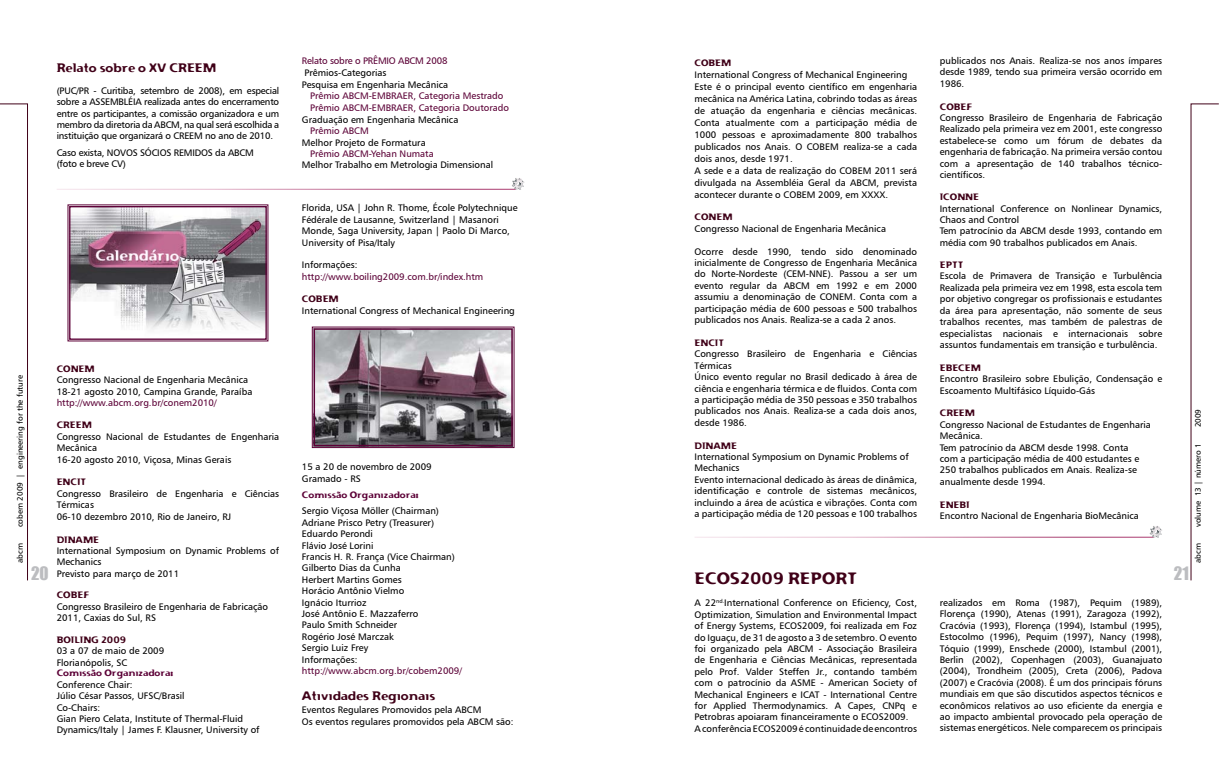
<style>
.page{position:relative;width:1219px;height:780px;background:#fff}
.page>*{position:absolute;margin:0;border:0;box-sizing:border-box;transform-origin:0 0}
.t1{font:17px "Impact";color:#bcbdc0}
.t2{font:16px "Flexure";color:#400018}
.t3{font:12px "Flexure";color:#400018}
.t4{font:9.5px/11.4px "Humanist 777 BT Roman B";color:#000}
.t5{font:9.5px/11.4px "Humanist 777 BT Roman B";color:#5c0237}
.t6{font:9.5px/11.4px "Humanist 777 BT Roman B";letter-spacing:-.02em;color:#000}
.t7{font:9.5px "Humanist 777 BT Roman B";letter-spacing:-.02em;color:#5c0237}
.t8{font:9px "Flexure";color:#400018}
.t9{font:9px "Flexure";color:#5c0237}
.t10{font:8px "Humanist 777 BT Roman B";color:#000}
</style>
<div class="page">
<svg style="left:0;top:103px;width:28px;height:478px"></svg>
<svg style="left:1190px;top:103px;width:29px;height:478px"></svg>
<svg style="left:68px;top:204px;width:200px;height:137px"></svg>
<div style="left:69px;top:206px;width:198px;height:134px;border:1px solid #5c0237"></div>
<svg style="left:695px;top:526px;width:467px;height:12px"></svg>
<svg style="left:57px;top:178px;width:467px;height:12px"></svg>
<svg style="left:312px;top:326px;width:203px;height:122px;background:#8e858c"></svg>
<div style="left:314px;top:328px;width:199px;height:118px;border:2px solid #5c0237"></div>
<p class="t3" style="left:57px;top:61px;width:161px">Relato sobre o XV CREEM</p>
<p class="t4" style="left:57px;top:85px;width:224px;text-align:justify">(PUC/PR - Curitiba, setembro de 2008), em especial sobre a ASSEMBLÉIA realizada antes do encerramento entre os participantes, a comissão organizadora e um membro da diretoria da ABCM, na qual será escolhida a instituição que organizará o CREEM no ano de 2010.</p>
<p class="t6" style="left:57px;top:147px;width:198px">Caso exista, NOVOS SÓCIOS REMIDOS da ABCM (foto e breve CV)</p>
<p class="t10" style="left:15px;top:527px;width:154px;rotate:-90deg">cobem 2009 | engineering for the future</p>
<p class="t10" style="left:15px;top:563px;width:21px;rotate:-90deg">abcm</p>
<h1 class="t1" style="left:31px;top:560px;width:19px">20</h1>
<p class="t8" style="left:57px;top:363px;width:39px">CONEM</p>
<p class="t4" style="left:57px;top:374px;width:197px">Congresso Nacional de Engenharia Mecânica<br>18-21 agosto 2010, Campina Grande, Paraíba</p>
<p class="t5" style="left:57px;top:397px;width:162px">http://www.abcm.org.br/conem2010/</p>
<p class="t8" style="left:57px;top:419px;width:37px">CREEM</p>
<p class="t4" style="left:57px;top:430px;width:224px">Congresso Nacional de Estudantes de Engenharia<br>Mecânica<br>16-20 agosto 2010, Viçosa, Minas Gerais</p>
<p class="t8" style="left:57px;top:476px;width:31px">ENCIT</p>
<p class="t4" style="left:57px;top:487px;width:224px">Congresso Brasileiro de Engenharia e Ciências<br>Térmicas<br>06-10 dezembro 2010, Rio de Janeiro, RJ</p>
<p class="t8" style="left:57px;top:533px;width:44px">DINAME</p>
<p class="t4" style="left:57px;top:544px;width:224px">International Symposium on Dynamic Problems of<br>Mechanics<br>Previsto para março de 2011</p>
<p class="t8" style="left:57px;top:589px;width:34px">COBEF</p>
<p class="t4" style="left:57px;top:600px;width:213px">Congresso Brasileiro de Engenharia de Fabricação<br>2011, Caxias do Sul, RS</p>
<p class="t8" style="left:57px;top:634px;width:71px">BOILING 2009</p>
<p class="t4" style="left:57px;top:645px;width:109px">03 a 07 de maio de 2009<br>Florianópolis, SC</p>
<p class="t9" style="left:57px;top:667px;width:118px">Comissão Organizadora:</p>
<p class="t4" style="left:57px;top:678px;width:204px">Conference Chair:<br>Júlio César Passos, UFSC/Brasil<br>Co-Chairs:<br>Gian Piero Celata, Institute of Thermal-Fluid<br>Dynamics/Italy | James F. Klausner, University of</p>
<p class="t7" style="left:302px;top:55px;width:147px">Relato sobre o PRÊMIO ABCM 2008</p>
<p class="t4" style="left:302px;top:66px;width:148px;line-height:12px">Prêmios-Categorias<br>Pesquisa em Engenharia Mecânica</p>
<p class="t5" style="left:310px;top:90px;width:201px">Prêmio ABCM-EMBRAER, Categoria Mestrado<br>Prêmio ABCM-EMBRAER, Categoria Doutorado</p>
<p class="t4" style="left:302px;top:114px;width:158px">Graduação em Engenharia Mecânica</p>
<p class="t5" style="left:310px;top:125px;width:60px">Prêmio ABCM</p>
<p class="t4" style="left:302px;top:136px;width:125px">Melhor Projeto de Formatura</p>
<p class="t5" style="left:310px;top:148px;width:125px">Prêmio ABCM-Yehan Numata</p>
<p class="t4" style="left:302px;top:159px;width:193px">Melhor Trabalho em Metrologia Dimensional</p>
<p class="t4" style="left:302px;top:202px;width:217px">Florida, USA | John R. Thome, École Polytechnique Fédérale de Lausanne, Switzerland | Masanori Monde, Saga University, Japan | Paolo Di Marco, University of Pisa/Italy</p>
<p class="t4" style="left:302px;top:259px;width:57px">Informações:</p>
<p class="t5" style="left:302px;top:271px;width:183px">http://www.boiling2009.com.br/index.htm</p>
<p class="t8" style="left:302px;top:293px;width:38px">COBEM</p>
<p class="t4" style="left:302px;top:304px;width:214px">International Congress of Mechanical Engineering</p>
<p class="t4" style="left:302px;top:461px;width:131px">15 a 20 de novembro de 2009<br>Gramado - RS</p>
<p class="t9" style="left:302px;top:489px;width:118px">Comissão Organizadora:</p>
<p class="t4" style="left:302px;top:505px;width:154px">Sergio Viçosa Möller (Chairman)<br>Adriane Prisco Petry (Treasurer)<br>Eduardo Perondi<br>Flávio José Lorini<br>Francis H. R. França (Vice Chairman)<br>Gilberto Dias da Cunha<br>Herbert Martins Gomes<br>Horácio Antônio Vielmo<br>Ignácio Iturrioz<br>José Antônio E. Mazzaferro<br>Paulo Smith Schneider<br>Rogério José Marczak<br>Sergio Luiz Frey<br>Informações:</p>
<p class="t5" style="left:302px;top:664px;width:162px">http://www.abcm.org.br/cobem2009/</p>
<p class="t3" style="left:302px;top:688px;width:135px">Atividades Regionais</p>
<p class="t4" style="left:302px;top:703px;width:213px;line-height:12px">Eventos Regulares Promovidos pela ABCM<br>Os eventos regulares promovidos pela ABCM são:</p>
<p class="t8" style="left:694px;top:57px;width:38px">COBEM</p>
<p class="t4" style="left:694px;top:68px;width:224px;line-height:12px">International Congress of Mechanical Engineering Este é o principal evento científico em engenharia mecânica na América Latina, cobrindo todas as áreas de atuação da engenharia e ciências mecânicas.<br>Conta atualmente com a participação média de 1000 pessoas e aproximadamente 800 trabalhos publicados nos Anais. O COBEM realiza-se a cada dois anos, desde 1971.<br>A sede e a data de realização do COBEM 2011 será divulgada na Assembléia Geral da ABCM, prevista acontecer durante o COBEM 2009, em XXXX.</p>
<p class="t8" style="left:694px;top:211px;width:39px">CONEM</p>
<p class="t4" style="left:694px;top:223px;width:193px">Congresso Nacional de Engenharia Mecânica</p>
<p class="t4" style="left:694px;top:245px;width:224px;text-align:justify">Ocorre desde 1990, tendo sido denominado inicialmente de Congresso de Engenharia Mecânica do Norte-Nordeste (CEM-NNE). Passou a ser um evento regular da ABCM em 1992 e em 2000 assumiu a denominação de CONEM. Conta com a participação média de 600 pessoas e 500 trabalhos publicados nos Anais. Realiza-se a cada 2 anos.</p>
<p class="t8" style="left:694px;top:337px;width:31px">ENCIT</p>
<p class="t4" style="left:694px;top:348px;width:224px">Congresso Brasileiro de Engenharia e Ciências Térmicas<br>Único evento regular no Brasil dedicado à área de ciência e engenharia térmica e de fluidos. Conta com a participação média de 350 pessoas e 350 trabalhos publicados nos Anais. Realiza-se a cada dois anos, desde 1986.</p>
<p class="t8" style="left:694px;top:439px;width:44px">DINAME</p>
<p class="t4" style="left:694px;top:451px;width:224px">International Symposium on Dynamic Problems of Mechanics<br>Evento internacional dedicado às áreas de dinâmica, identificação e controle de sistemas mecânicos, incluindo a área de acústica e vibrações. Conta com a participação média de 120 pessoas e 100 trabalhos</p>
<p class="t4" style="left:940px;top:55px;width:224px;text-align:justify">publicados nos Anais. Realiza-se nos anos ímpares desde 1989, tendo sua primeira versão ocorrido em 1986.</p>
<p class="t8" style="left:940px;top:101px;width:34px">COBEF</p>
<p class="t4" style="left:940px;top:112px;width:224px;text-align:justify">Congresso Brasileiro de Engenharia de Fabricação Realizado pela primeira vez em 2001, este congresso estabelece-se como um fórum de debates da engenharia de fabricação. Na primeira versão contou com a apresentação de 140 trabalhos técnico&shy;científicos.</p>
<p class="t8" style="left:940px;top:191px;width:41px">ICONNE</p>
<p class="t4" style="left:940px;top:202px;width:224px">International Conference on Nonlinear Dynamics, Chaos and Control<br>Tem patrocínio da ABCM desde 1993, contando em média com 90 trabalhos publicados em Anais.</p>
<p class="t8" style="left:940px;top:259px;width:25px">EPTT</p>
<p class="t4" style="left:940px;top:270px;width:224px;text-align:justify">Escola de Primavera de Transição e Turbulência Realizada pela primeira vez em 1998, esta escola tem por objetivo congregar os profissionais e estudantes da área para apresentação, não somente de seus trabalhos recentes, mas também de palestras de especialistas nacionais e internacionais sobre assuntos fundamentais em transição e turbulência.</p>
<p class="t8" style="left:940px;top:362px;width:43px">EBECEM</p>
<p class="t4" style="left:940px;top:373px;width:224px">Encontro Brasileiro sobre Ebulição, Condensação e<br>Escoamento Multifásico Líquido-Gás</p>
<p class="t8" style="left:940px;top:407px;width:37px">CREEM</p>
<p class="t4" style="left:940px;top:418px;width:213px">Congresso Nacional de Estudantes de Engenharia Mecânica.<br>Tem patrocínio da ABCM desde 1998. Conta<br>com a participação média de 400 estudantes e 250 trabalhos publicados em Anais. Realiza-se anualmente desde 1994.</p>
<p class="t8" style="left:940px;top:499px;width:31px">ENEBI</p>
<p class="t4" style="left:940px;top:510px;width:201px">Encontro Nacional de Engenharia BioMecânica</p>
<h2 class="t2" style="left:694px;top:568px;width:164px">ECOS2009 REPORT</h2>
<p class="t4" style="left:694px;top:597px;width:224px">A 22<sup>nd.</sup>International Conference on Eficiency, Cost, Optimization, Simulation and Environmental Impact of Energy Systems, ECOS2009, foi realizada em Foz do Iguaçu, de 31 de agosto a 3 de setembro. O evento foi organizado pela ABCM - Associação Brasileira de Engenharia e Ciências Mecânicas, representada pelo Prof. Valder Steffen Jr., contando também com o patrocínio da ASME - American Society of Mechanical Engineers e ICAT - International Centre for Applied Thermodynamics. A Capes, CNPq e Petrobras apoiaram financeiramente o ECOS2009.<br>A conferência ECOS2009 é continuidade de encontros</p>
<p class="t4" style="left:940px;top:596px;width:224px;text-align:justify">realizados em Roma (1987), Pequim (1989), Florença (1990), Atenas (1991), Zaragoza (1992), Cracóvia (1993), Florença (1994), Istambul (1995), Estocolmo (1996), Pequim (1997), Nancy (1998), Tóquio (1999), Enschede (2000), Istambul (2001), Berlin (2002), Copenhagen (2003), Guanajuato (2004), Trondheim (2005), Creta (2006), Padova (2007) e Cracóvia (2008). É um dos principais fóruns mundiais em que são discutidos aspectos técnicos e econômicos relativos ao uso eficiente da energia e ao impacto ambiental provocado pela operação de sistemas energéticos. Nele comparecem os principais</p>
<p class="t10" style="left:1193px;top:427px;width:20px;rotate:-90deg">2009</p>
<p class="t10" style="left:1193px;top:527px;width:85px;rotate:-90deg">volume 13 | número 1</p>
<p class="t10" style="left:1193px;top:563px;width:21px;rotate:-90deg">abcm</p>
<h1 class="t1" style="left:1174px;top:560px;width:17px">21</h1>
</div>
